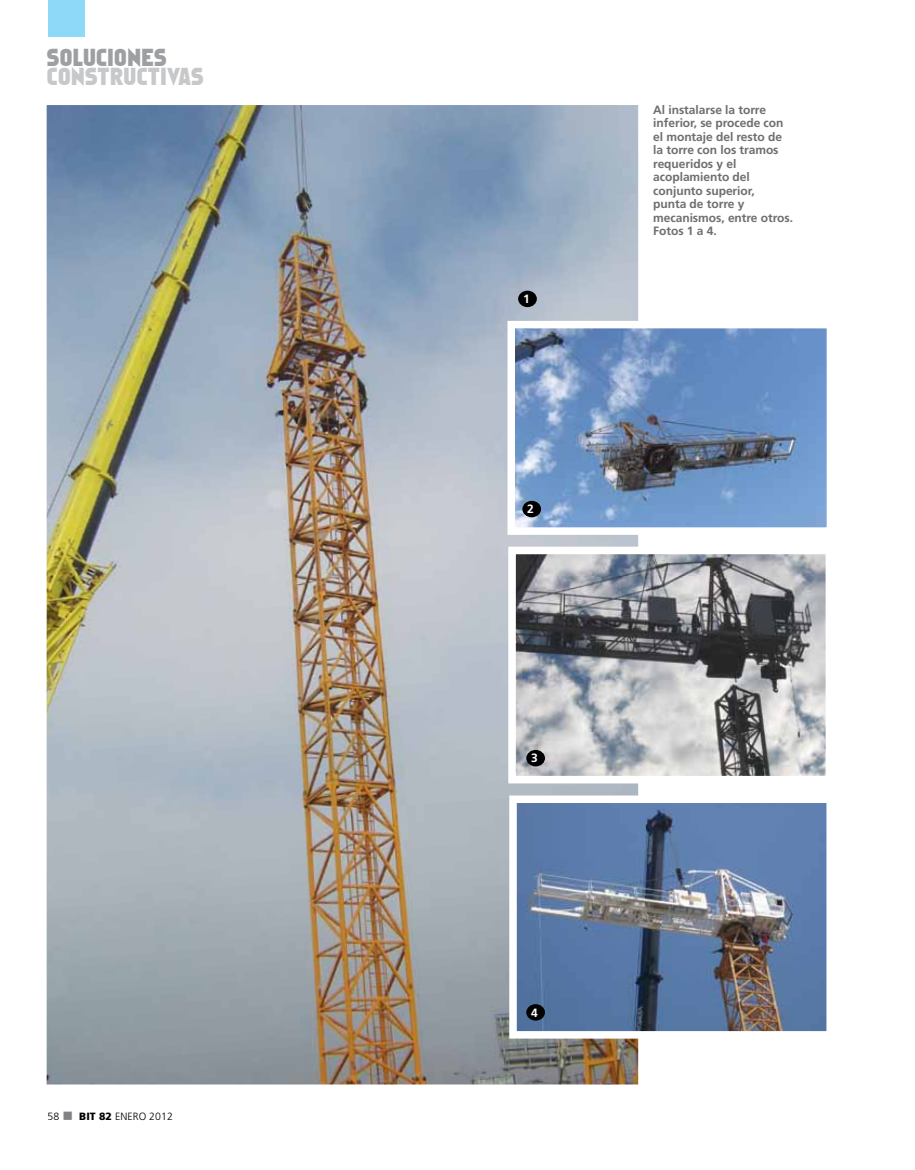
<style>
.page{position:relative;width:915px;height:1170px;background:#fff}
.page>*{position:absolute;margin:0;border:0;box-sizing:border-box;transform-origin:0 0}
.t1{font:22.5px "Faktos";letter-spacing:.02em;color:#c7c8ca}
.t2{font:22.5px "Faktos";letter-spacing:.02em;color:#9d9fa2}
.t3{font:700 12px/13.5px "Frutiger";letter-spacing:-.005em;color:#6d6e71}
.t4{font:700 12px "Frutiger";color:#fff}
.t5{font:300 10.5px "Frutiger";letter-spacing:.005em;color:#000}
.s1{color:#808285}
.s2{font-weight:900}
</style>
<div class="page">
<img style="left:47px;top:105px;width:591px;height:979px">
<div style="left:48px;top:0;width:37px;height:36px;background:#8ed8f8"></div>
<img style="left:516px;top:330px;width:308px;height:196px">
<div style="left:507px;top:321px;width:326px;height:214px;border:8px solid #fff"></div>
<img style="left:517px;top:555px;width:306px;height:219px">
<div style="left:508px;top:546px;width:324px;height:237px;border:8px solid #fff"></div>
<img style="left:518px;top:804px;width:306px;height:225px">
<div style="left:509px;top:795px;width:324px;height:243px;border:8px solid #fff"></div>
<div style="left:518px;top:290px;width:18px;height:17px;background:#000;border-radius:50%"></div>
<div style="left:522px;top:501px;width:19px;height:16px;background:#000;border-radius:50%"></div>
<div style="left:526px;top:750px;width:19px;height:16px;background:#000;border-radius:50%"></div>
<div style="left:526px;top:1004px;width:19px;height:16px;background:#000;border-radius:50%"></div>
<h1 class="t2" style="left:47px;top:44px;width:121px">SOLUCIONES</h1>
<h1 class="t1" style="left:47px;top:64px;width:158px">CONSTRUCTIVAS</h1>
<p class="t5" style="left:48px;top:1110px;width:127px">58 <span class="s1">■</span> <span class="s2">BIT 82</span> ENERO 2012</p>
<p class="t4" style="left:523px;top:292px;width:8px">1</p>
<p class="t4" style="left:527px;top:502px;width:8px">2</p>
<p class="t4" style="left:531px;top:751px;width:8px">3</p>
<p class="t4" style="left:531px;top:1005px;width:8px">4</p>
<p class="t3" style="left:653px;top:102px;width:141px">Al instalarse la torre inferior, se procede con el montaje del resto de la torre con los tramos requeridos y el acoplamiento del conjunto superior,<br>punta de torre y mecanismos, entre otros.<br>Fotos 1 a 4.</p>
</div>
